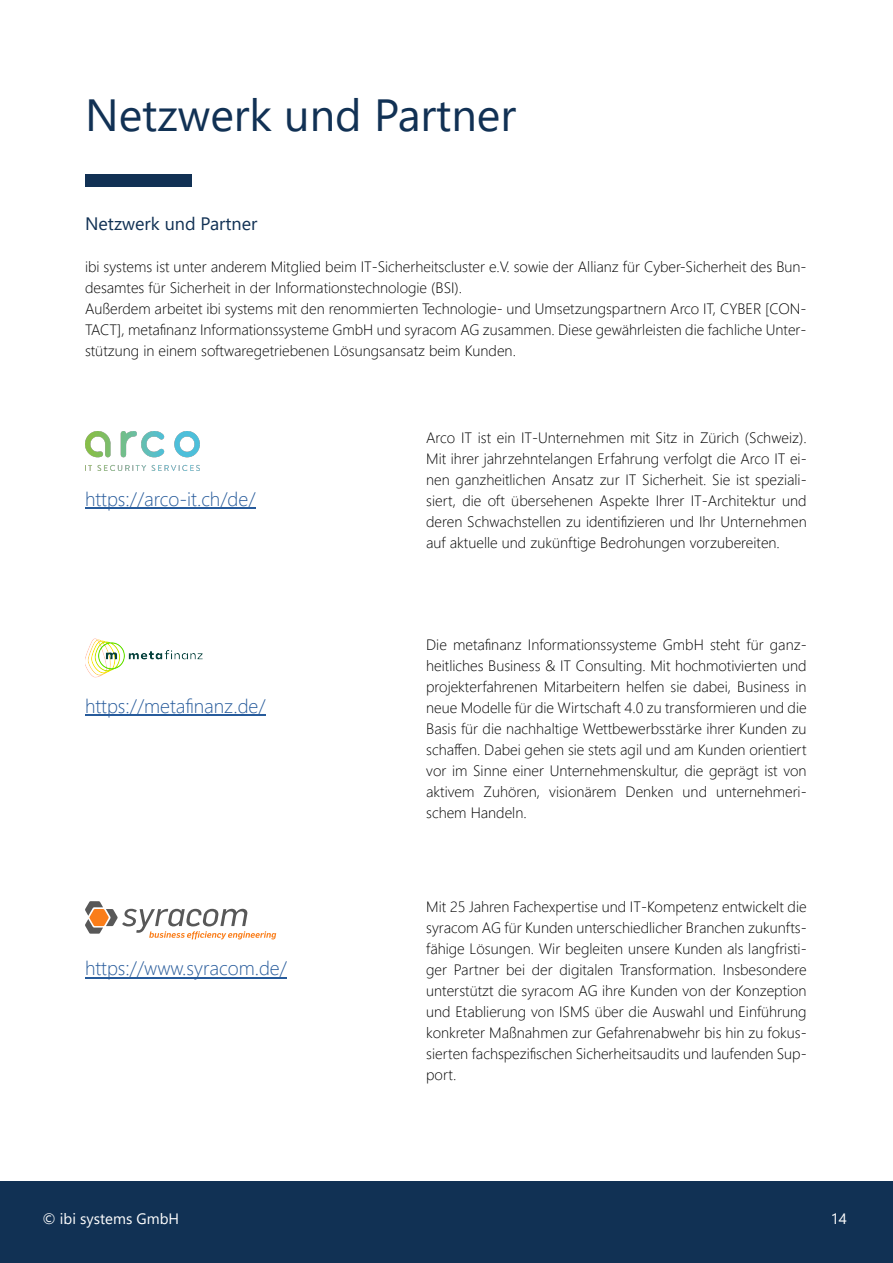
<style>
.page{position:relative;width:893px;height:1263px;background:#fff}
.page>*{position:absolute;margin:0;border:0;box-sizing:border-box;transform-origin:0 0}
.t1{font:45px "Segoe UI";color:#113154}
.t2{font:300 19.5px "Segoe UI";color:#275b9b}
.t3{font:18px "Segoe UI";color:#113154}
.t4{font:300 15px "Segoe UI";color:#000}
.t5{font:15px "Segoe UI";color:#fff}
</style>
<div class="page">
<div style="left:0;top:1178px;width:893px;height:85px;background:#113154"></div>
<div style="left:0;top:0;width:893px;height:1180px;background:#fff"></div>
<div style="left:85px;top:174px;width:106px;height:13px;background:#113154"></div>
<img style="left:85px;top:638px;width:117px;height:39px">
<svg style="left:85px;top:901px;width:191px;height:38px"></svg>
<hr style="left:85px;top:714px;width:181px;height:2px;background:#275b9b">
<hr style="left:85px;top:977px;width:202px;height:1px;background:#275b9b">
<hr style="left:85px;top:508px;width:170px;height:1px;background:#275b9b">
<img style="left:85px;top:432px;width:114px;height:38px">
<p class="t1" style="left:85px;top:98px;width:433px">Netzwerk und Partner</p>
<p class="t3" style="left:85px;top:217px;width:174px">Netzwerk und Partner</p>
<p class="t4" style="left:85px;top:261px;width:723px">ibi systems ist unter anderem Mitglied beim IT-Sicherheitscluster e.V. sowie der Allianz für Cyber-Sicherheit des Bun-</p>
<p class="t4" style="left:85px;top:282px;width:379px">desamtes für Sicherheit in der Informationstechnologie (BSI).</p>
<p class="t4" style="left:85px;top:303px;width:723px">Außerdem arbeitet ibi systems mit den renommierten Technologie- und Umsetzungspartnern Arco IT, CYBER [CON-</p>
<p class="t4" style="left:85px;top:324px;width:723px">TACT], metafinanz Informationssysteme GmbH und syracom AG zusammen. Diese gewährleisten die fachliche Unter-</p>
<p class="t4" style="left:85px;top:345px;width:432px">stützung in einem softwaregetriebenen Lösungsansatz beim Kunden.</p>
<p class="t2" style="left:85px;top:492px;width:172px">https://arco-it.ch/de/</p>
<p class="t2" style="left:85px;top:699px;width:182px">https://metafinanz.de/</p>
<p class="t2" style="left:85px;top:961px;width:203px">https://www.syracom.de/</p>
<p class="t4" style="left:426px;top:432px;width:382px">Arco IT ist ein IT-Unternehmen mit Sitz in Zürich (Schweiz).</p>
<p class="t4" style="left:426px;top:453px;width:382px">Mit ihrer jahrzehntelangen Erfahrung verfolgt die Arco IT ei-</p>
<p class="t4" style="left:426px;top:474px;width:382px">nen ganzheitlichen Ansatz zur IT Sicherheit. Sie ist speziali-</p>
<p class="t4" style="left:426px;top:495px;width:382px">siert, die oft übersehenen Aspekte Ihrer IT-Architektur und</p>
<p class="t4" style="left:426px;top:516px;width:382px">deren Schwachstellen zu identifizieren und Ihr Unternehmen</p>
<p class="t4" style="left:426px;top:537px;width:355px">auf aktuelle und zukünftige Bedrohungen vorzubereiten.</p>
<p class="t4" style="left:426px;top:639px;width:382px">Die metafinanz Informationssysteme GmbH steht für ganz-</p>
<p class="t4" style="left:426px;top:660px;width:382px">heitliches Business &amp; IT Consulting. Mit hochmotivierten und</p>
<p class="t4" style="left:426px;top:681px;width:382px">projekterfahrenen Mitarbeitern helfen sie dabei, Business in</p>
<p class="t4" style="left:426px;top:702px;width:382px">neue Modelle für die Wirtschaft 4.0 zu transformieren und die</p>
<p class="t4" style="left:426px;top:723px;width:382px">Basis für die nachhaltige Wettbewerbsstärke ihrer Kunden zu</p>
<p class="t4" style="left:426px;top:744px;width:382px">schaffen. Dabei gehen sie stets agil und am Kunden orientiert</p>
<p class="t4" style="left:426px;top:765px;width:382px">vor im Sinne einer Unternehmenskultur, die geprägt ist von</p>
<p class="t4" style="left:426px;top:786px;width:382px">aktivem Zuhören, visionärem Denken und unternehmeri-</p>
<p class="t4" style="left:426px;top:807px;width:102px">schem Handeln.</p>
<p class="t4" style="left:426px;top:901px;width:382px">Mit 25 Jahren Fachexpertise und IT-Kompetenz entwickelt die</p>
<p class="t4" style="left:426px;top:922px;width:382px">syracom AG für Kunden unterschiedlicher Branchen zukunfts-</p>
<p class="t4" style="left:426px;top:943px;width:382px">fähige Lösungen. Wir begleiten unsere Kunden als langfristi-</p>
<p class="t4" style="left:426px;top:964px;width:382px">ger Partner bei der digitalen Transformation. Insbesondere</p>
<p class="t4" style="left:426px;top:985px;width:382px">unterstützt die syracom AG ihre Kunden von der Konzeption</p>
<p class="t4" style="left:426px;top:1006px;width:382px">und Etablierung von ISMS über die Auswahl und Einführung</p>
<p class="t4" style="left:426px;top:1027px;width:382px">konkreter Maßnahmen zur Gefahrenabwehr bis hin zu fokus-</p>
<p class="t4" style="left:426px;top:1048px;width:382px">sierten fachspezifischen Sicherheitsaudits und laufenden Sup-</p>
<p class="t4" style="left:426px;top:1069px;width:32px">port.</p>
<p class="t5" style="left:43px;top:1213px;width:138px">© ibi systems GmbH</p>
<p class="t5" style="left:831px;top:1213px;width:18px">14</p>
</div>
